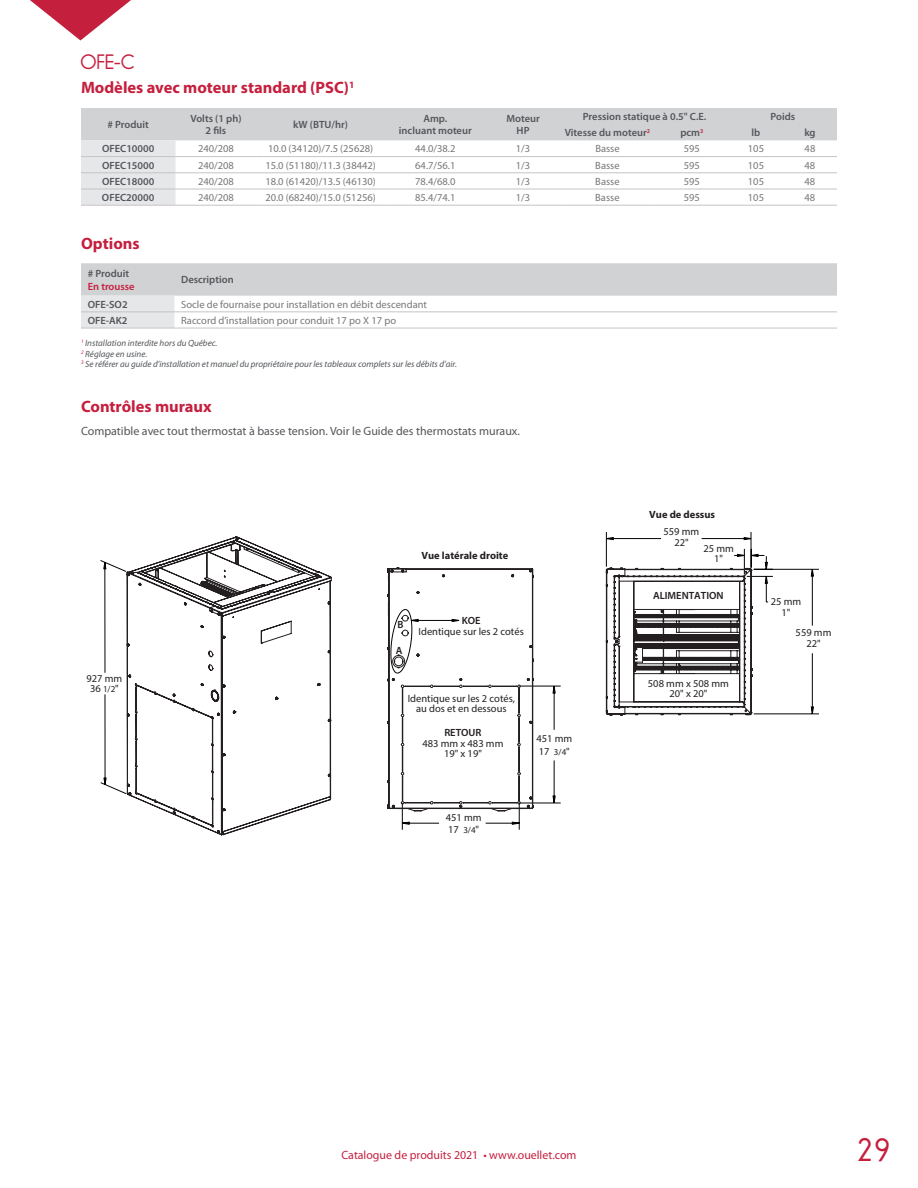
<style>
.page{position:relative;width:918px;height:1188px;background:#fff}
.page>*{position:absolute;margin:0;border:0;box-sizing:border-box;transform-origin:0 0}
.t1{font:700 33px "Champagne&Limousines";color:#c51f3e}
.t2{font:700 21px "Champagne&Limousines";color:#c51f3e}
.t3{font:700 16.5px "Myriad Pro";color:#c51f3e}
.t4{font:12px "Myriad Pro";color:#54565a}
.t5{font:12px "Myriad Pro";color:#c51f3e}
.t6{font:10.5px "Myriad Pro";color:#767779}
.t7{font:600 10.5px/12.6px "Myriad Pro";color:#54565a;text-align:center}
.t8{font:10.5px/10.5px "Myriad Pro";color:#231f20;text-align:center}
.t9{font:700 10.5px "Myriad Pro";color:#231f20}
.t10{font:600 10.5px "Myriad Pro";color:#231f20}
.t11{font:600 10.5px "Myriad Pro";color:#c51f3e}
.t12{font:italic 9px/10.8px "Myriad Pro";color:#54565a}
.s1{font-size:9px}
</style>
<div class="page">
<svg style="left:30px;top:0;width:101px;height:40px"></svg>
<svg style="left:81px;top:108px;width:756px;height:97px"></svg>
<hr style="left:81px;top:156px;width:95px;height:1px;background:#c6c3c4">
<hr style="left:176px;top:156px;width:80px;height:1px;background:#c6c3c4">
<hr style="left:256px;top:156px;width:129px;height:1px;background:#c6c3c4">
<hr style="left:385px;top:156px;width:101px;height:1px;background:#c6c3c4">
<hr style="left:486px;top:156px;width:74px;height:1px;background:#c6c3c4">
<hr style="left:560px;top:156px;width:95px;height:1px;background:#c6c3c4">
<hr style="left:655px;top:156px;width:74px;height:1px;background:#c6c3c4">
<hr style="left:729px;top:156px;width:54px;height:1px;background:#c6c3c4">
<hr style="left:783px;top:156px;width:54px;height:1px;background:#c6c3c4">
<hr style="left:81px;top:173px;width:95px;height:1px;background:#c6c3c4">
<hr style="left:176px;top:173px;width:80px;height:1px;background:#c6c3c4">
<hr style="left:256px;top:173px;width:129px;height:1px;background:#c6c3c4">
<hr style="left:385px;top:173px;width:101px;height:1px;background:#c6c3c4">
<hr style="left:486px;top:173px;width:74px;height:1px;background:#c6c3c4">
<hr style="left:560px;top:173px;width:95px;height:1px;background:#c6c3c4">
<hr style="left:655px;top:173px;width:74px;height:1px;background:#c6c3c4">
<hr style="left:729px;top:173px;width:54px;height:1px;background:#c6c3c4">
<hr style="left:783px;top:173px;width:54px;height:1px;background:#c6c3c4">
<hr style="left:81px;top:189px;width:95px;height:1px;background:#c6c3c4">
<hr style="left:176px;top:189px;width:80px;height:1px;background:#c6c3c4">
<hr style="left:256px;top:189px;width:129px;height:1px;background:#c6c3c4">
<hr style="left:385px;top:189px;width:101px;height:1px;background:#c6c3c4">
<hr style="left:486px;top:189px;width:74px;height:1px;background:#c6c3c4">
<hr style="left:560px;top:189px;width:95px;height:1px;background:#c6c3c4">
<hr style="left:655px;top:189px;width:74px;height:1px;background:#c6c3c4">
<hr style="left:729px;top:189px;width:54px;height:1px;background:#c6c3c4">
<hr style="left:783px;top:189px;width:54px;height:1px;background:#c6c3c4">
<hr style="left:81px;top:205px;width:95px;height:1px;background:#c6c3c4">
<hr style="left:176px;top:205px;width:80px;height:1px;background:#c6c3c4">
<hr style="left:256px;top:205px;width:129px;height:1px;background:#c6c3c4">
<hr style="left:385px;top:205px;width:101px;height:1px;background:#c6c3c4">
<hr style="left:486px;top:205px;width:74px;height:1px;background:#c6c3c4">
<hr style="left:560px;top:205px;width:95px;height:1px;background:#c6c3c4">
<hr style="left:655px;top:205px;width:74px;height:1px;background:#c6c3c4">
<hr style="left:729px;top:205px;width:54px;height:1px;background:#c6c3c4">
<hr style="left:783px;top:205px;width:54px;height:1px;background:#c6c3c4">
<svg style="left:81px;top:263px;width:756px;height:65px"></svg>
<hr style="left:81px;top:312px;width:93px;height:1px;background:#c6c3c4">
<hr style="left:81px;top:328px;width:93px;height:1px;background:#c6c3c4">
<hr style="left:174px;top:312px;width:663px;height:1px;background:#c6c3c4">
<hr style="left:174px;top:328px;width:663px;height:1px;background:#c6c3c4">
<svg style="left:104px;top:553px;width:709px;height:241px"></svg>
<svg style="left:126px;top:536px;width:627px;height:299px"></svg>
<h2 class="t2" style="left:80px;top:50px;width:56px">OFE-C</h2>
<h3 class="t3" style="left:81px;top:79px;width:275px">Modèles avec moteur standard (PSC)<sup>1</sup></h3>
<p class="t7" style="left:108px;top:118px;width:43px"># Produit</p>
<p class="t7" style="left:190px;top:112px;width:53px">Volts (1 ph)<br>2 fils</p>
<p class="t7" style="left:293px;top:118px;width:56px">kW (BTU/hr)</p>
<p class="t7" style="left:399px;top:112px;width:74px">Amp.<br>incluant moteur</p>
<p class="t7" style="left:506px;top:112px;width:35px">Moteur<br>HP</p>
<p class="t7" style="left:583px;top:110px;width:125px">Pression statique à 0.5" C.E.</p>
<p class="t7" style="left:771px;top:110px;width:26px">Poids</p>
<p class="t7" style="left:565px;top:127px;width:87px">Vitesse du moteur<sup>2</sup></p>
<p class="t7" style="left:680px;top:127px;width:25px">pcm<sup>3</sup></p>
<p class="t7" style="left:752px;top:127px;width:10px">lb</p>
<p class="t7" style="left:804px;top:127px;width:13px">kg</p>
<p class="t7" style="left:102px;top:143px;width:54px">OFEC10000</p>
<p class="t6" style="left:198px;top:143px;width:37px">240/208</p>
<p class="t6" style="left:268px;top:143px;width:107px">10.0 (34120)/7.5 (25628)</p>
<p class="t6" style="left:415px;top:143px;width:42px">44.0/38.2</p>
<p class="t6" style="left:516px;top:143px;width:16px">1/3</p>
<p class="t6" style="left:595px;top:143px;width:26px">Basse</p>
<p class="t6" style="left:684px;top:143px;width:18px">595</p>
<p class="t6" style="left:748px;top:143px;width:18px">105</p>
<p class="t6" style="left:805px;top:143px;width:12px">48</p>
<p class="t7" style="left:102px;top:159px;width:54px">OFEC15000</p>
<p class="t6" style="left:198px;top:159px;width:37px">240/208</p>
<p class="t6" style="left:265px;top:159px;width:112px">15.0 (51180)/11.3 (38442)</p>
<p class="t6" style="left:415px;top:159px;width:42px">64.7/56.1</p>
<p class="t6" style="left:516px;top:159px;width:16px">1/3</p>
<p class="t6" style="left:595px;top:159px;width:26px">Basse</p>
<p class="t6" style="left:684px;top:159px;width:18px">595</p>
<p class="t6" style="left:748px;top:159px;width:18px">105</p>
<p class="t6" style="left:805px;top:159px;width:12px">48</p>
<p class="t7" style="left:102px;top:175px;width:54px">OFEC18000</p>
<p class="t6" style="left:198px;top:176px;width:37px">240/208</p>
<p class="t6" style="left:265px;top:176px;width:112px">18.0 (61420)/13.5 (46130)</p>
<p class="t6" style="left:415px;top:176px;width:42px">78.4/68.0</p>
<p class="t6" style="left:516px;top:176px;width:16px">1/3</p>
<p class="t6" style="left:595px;top:176px;width:26px">Basse</p>
<p class="t6" style="left:684px;top:176px;width:18px">595</p>
<p class="t6" style="left:748px;top:176px;width:18px">105</p>
<p class="t6" style="left:805px;top:176px;width:12px">48</p>
<p class="t7" style="left:102px;top:191px;width:54px">OFEC20000</p>
<p class="t6" style="left:198px;top:192px;width:37px">240/208</p>
<p class="t6" style="left:265px;top:192px;width:112px">20.0 (68240)/15.0 (51256)</p>
<p class="t6" style="left:415px;top:192px;width:42px">85.4/74.1</p>
<p class="t6" style="left:516px;top:192px;width:16px">1/3</p>
<p class="t6" style="left:595px;top:192px;width:26px">Basse</p>
<p class="t6" style="left:684px;top:192px;width:18px">595</p>
<p class="t6" style="left:748px;top:192px;width:18px">105</p>
<p class="t6" style="left:805px;top:192px;width:12px">48</p>
<h3 class="t3" style="left:81px;top:234px;width:60px">Options</h3>
<p class="t7" style="left:88px;top:267px;width:43px"># Produit</p>
<p class="t11" style="left:88px;top:280px;width:48px">En trousse</p>
<p class="t7" style="left:181px;top:274px;width:54px">Description</p>
<p class="t7" style="left:88px;top:298px;width:41px">OFE-SO2</p>
<p class="t6" style="left:181px;top:298px;width:247px">Socle de fournaise pour installation en débit descendant</p>
<p class="t7" style="left:88px;top:314px;width:41px">OFE-AK2</p>
<p class="t6" style="left:181px;top:315px;width:217px">Raccord d’installation pour conduit 17 po X 17 po</p>
<p class="t12" style="left:81px;top:338px;width:377px"><sup>1</sup> Installation interdite hors du Québec.<br><sup>2</sup> Réglage en usine.<br><sup>3</sup> Se référer au guide d’installation et manuel du propriétaire pour les tableaux complets sur les débits d’air.</p>
<h3 class="t3" style="left:81px;top:397px;width:132px">Contrôles muraux</h3>
<p class="t4" style="left:81px;top:425px;width:441px">Compatible avec tout thermostat à basse tension. Voir le Guide des thermostats muraux.</p>
<p class="t8" style="left:87px;top:673px;width:37px">927 mm<br>36 <span class="s1">1/2</span>"</p>
<p class="t9" style="left:421px;top:548px;width:88px">Vue latérale droite</p>
<p class="t10" style="left:398px;top:618px;width:8px">B</p>
<p class="t10" style="left:462px;top:615px;width:20px">KOE</p>
<p class="t8" style="left:419px;top:626px;width:107px">Identique sur les 2 cotés</p>
<p class="t10" style="left:396px;top:644px;width:8px">A</p>
<p class="t8" style="left:408px;top:693px;width:109px">Identique sur les 2 cotés, au dos et en dessous</p>
<p class="t10" style="left:444px;top:727px;width:39px">RETOUR</p>
<p class="t8" style="left:422px;top:738px;width:83px">483 mm x 483 mm<br>19" x 19"</p>
<p class="t8" style="left:536px;top:732px;width:37px;line-height:12.3px;text-align:left">451 mm<br>17 <span class="s1">3/4</span>"</p>
<p class="t8" style="left:446px;top:811px;width:37px;line-height:12.3px;text-align:left">451 mm<br>17 <span class="s1">3/4</span>"</p>
<p class="t9" style="left:649px;top:507px;width:67px">Vue de dessus</p>
<p class="t8" style="left:664px;top:526px;width:37px">559 mm<br>22"</p>
<p class="t8" style="left:703px;top:543px;width:32px">25 mm<br>1"</p>
<p class="t10" style="left:653px;top:589px;width:72px">ALIMENTATION</p>
<p class="t8" style="left:648px;top:678px;width:83px">508 mm x 508 mm<br>20" x 20"</p>
<p class="t8" style="left:771px;top:596px;width:32px">25 mm<br>1"</p>
<p class="t8" style="left:796px;top:627px;width:37px">559 mm<br>22"</p>
<p class="t5" style="left:342px;top:1148px;width:236px">Catalogue de produits 2021 • www.ouellet.com</p>
<h1 class="t1" style="left:855px;top:1131px;width:37px">29</h1>
</div>
